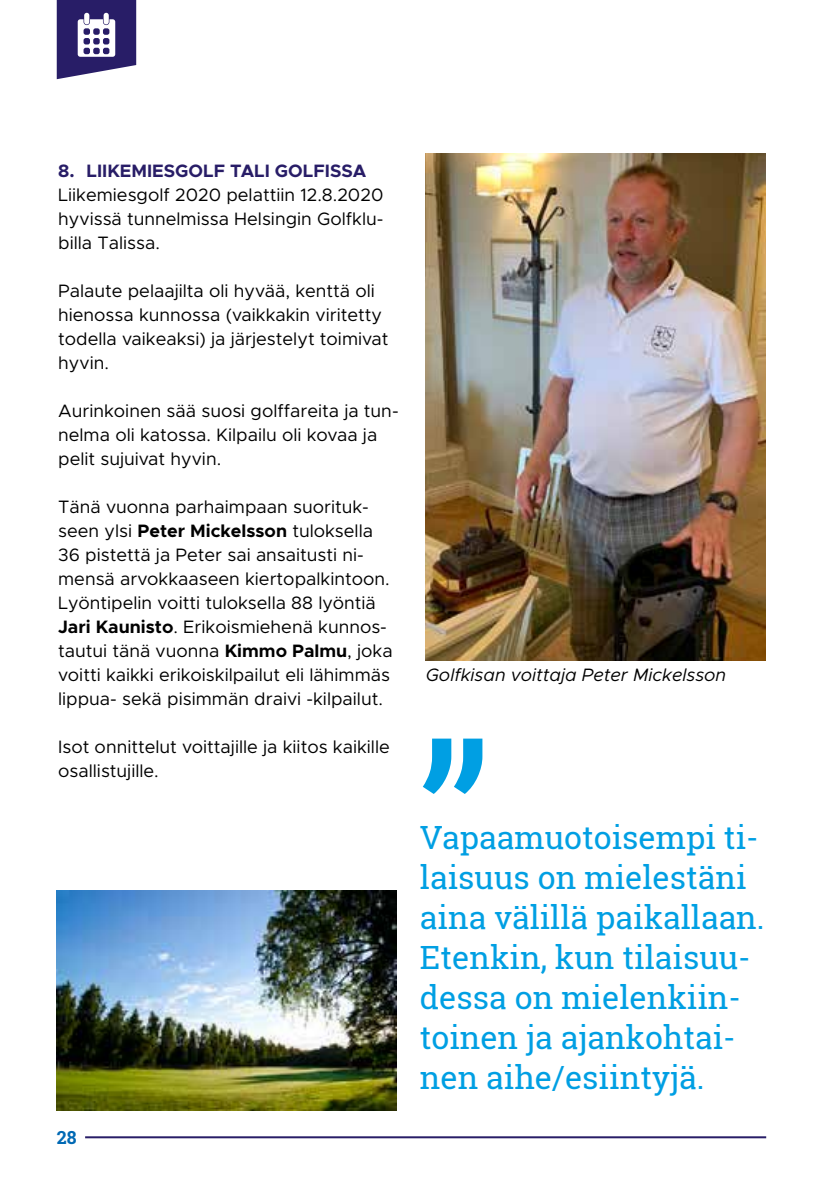
<style>
.page{position:relative;width:840px;height:1191px;background:#fff}
.page>*{position:absolute;margin:0;border:0;box-sizing:border-box;transform-origin:0 0}
.Nosto{font:32px/40px "Roboto Slab";color:#009fe3}
.Leipis{font:18px/24px "Metropolis";color:#000}
.Sislu{font:italic 18px "Metropolis";color:#000}
.t1{font:700 18px "Metropolis";color:#281d67}
.t2{font:700 18px "Roboto Slab";color:#0069b4}
.s1{font-weight:700}
</style>
<div class="page">
<hr style="left:85px;top:1136px;width:680px;height:2px;background:#281d67">
<svg style="left:57px;top:0;width:79px;height:79px"></svg>
<div style="left:84px;top:13px;width:5px;height:11px;background:#fff;border-radius:3px"></div>
<div style="left:103px;top:13px;width:6px;height:11px;background:#fff;border-radius:3px"></div>
<img style="left:425px;top:153px;width:339px;height:507px">
<img style="left:57px;top:890px;width:339px;height:220px">
<svg style="left:422px;top:738px;width:60px;height:56px"></svg>
<p class="t1" style="left:58px;top:159px;width:309px">8. LIIKEMIESGOLF TALI GOLFISSA</p>
<p class="Leipis" style="left:58px;top:183px;width:326px;text-align:justify">Liikemiesgolf 2020 pelattiin 12.8.2020 hyvissä tunnelmissa Helsingin Golfklu&shy;billa Talissa.</p>
<p class="Leipis" style="left:58px;top:279px;width:332px">Palaute pelaajilta oli hyvää, kenttä oli hienossa kunnossa (vaikkakin viritetty todella vaikeaksi) ja järjestelyt toimivat hyvin.</p>
<p class="Leipis" style="left:58px;top:399px;width:342px">Aurinkoinen sää suosi golffareita ja tun&shy;nelma oli katossa. Kilpailu oli kovaa ja pelit sujuivat hyvin.</p>
<p class="Leipis" style="left:58px;top:495px;width:336px">Tänä vuonna parhaimpaan suorituk&shy;seen ylsi <span class="s1">Peter Mickelsson</span> tuloksella 36 pistettä ja Peter sai ansaitusti ni&shy;mensä arvokkaaseen kiertopalkintoon.<br>Lyöntipelin voitti tuloksella 88 lyöntiä <span class="s1">Jari Kaunisto</span>. Erikoismiehenä kunnos&shy;tautui tänä vuonna <span class="s1">Kimmo Palmu</span>, joka voitti kaikki erikoiskilpailut eli lähimmäs lippua- sekä pisimmän draivi -kilpailut.</p>
<p class="Leipis" style="left:58px;top:735px;width:333px">Isot onnittelut voittajille ja kiitos kaikille osallistujille.</p>
<p class="t2" style="left:57px;top:1125px;width:21px">28</p>
<p class="Sislu" style="left:425px;top:664px;width:302px">Golfkisan voittaja Peter Mickelsson</p>
<p class="Nosto" style="left:420px;top:817px;width:346px">Vapaamuotoisempi ti&shy;laisuus on mielestäni aina välillä paikallaan.<br>Etenkin, kun tilaisuu&shy;dessa on mielenkiin&shy;toinen ja ajankohtai&shy;nen aihe/esiintyjä.</p>
</div>
